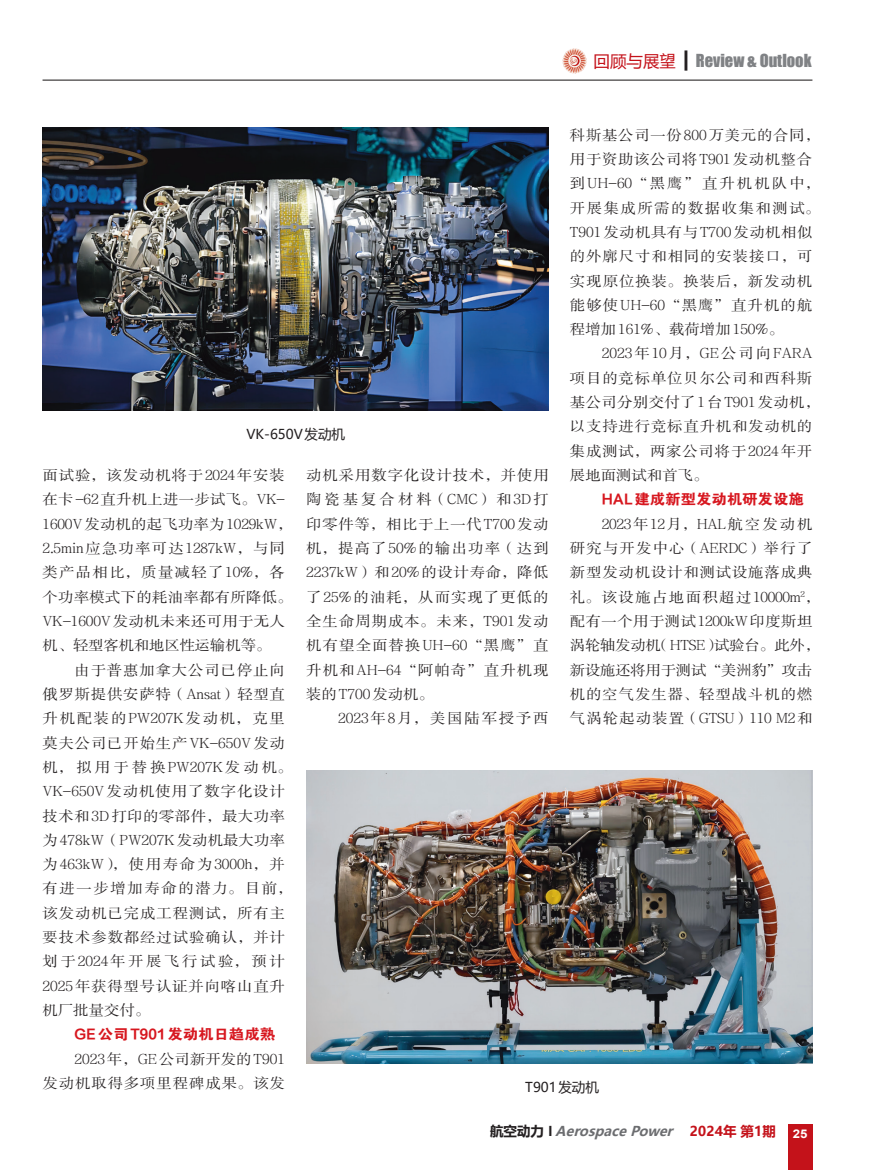
<style>
.page{position:relative;width:872px;height:1170px;background:#fff}
.page>*{position:absolute;margin:0;border:0;box-sizing:border-box;transform-origin:0 0}
.t1{font:16.5px "Impact";color:#808285}
.t2{font:14.25px/24.3px "FZSSJW GB1 0";letter-spacing:.05em;color:#231f20;scale:1.08 1}
.t3{font:14.25px/24.3px "FZSSJW GB1 0";letter-spacing:.02em;color:#231f20;scale:1.08 1}
.t4{font:14.25px/24.3px "FZSSJW GB1 0";letter-spacing:.03em;color:#231f20;text-align:right;scale:1.08 1}
.t5{font:14.25px "FZDHTJW GB1 0";color:#d7171f;scale:1.08 1}
.t6{font:14.25px "FZSSJW GB1 0";letter-spacing:.115em;color:#231f20;scale:1.08 1}
.t7{font:italic 700 13.5px "Microsoft Ya Hei";color:#6c6d70}
.t8{font:13.5px "Microsoft Ya Hei";color:#231f20}
.s1{font-family:"Microsoft Ya Hei";color:#c4121a}
.s2{font-family:"Microsoft Ya Hei";color:#231f20}
.s3{font-style:normal;color:#231f20}
.s4{font-style:normal;color:#c4121a}
</style>
<div class="page">
<div style="left:787px;top:1124px;width:25px;height:45px;background:#c4121a"></div>
<hr style="left:43px;top:80px;width:769px;height:1px;background:#231f20">
<img style="left:562px;top:49px;width:25px;height:24px">
<img style="left:307px;top:770px;width:505px;height:292px">
<img style="left:43px;top:128px;width:506px;height:282px">
<p class="t1" style="left:593px;top:48px;width:219px"><span class="s1">回顾与展望</span> <span class="s2">┃</span> Review &amp; Outlook</p>
<p class="t2" style="left:570px;top:123px;width:233px">科斯基公司一份800万美元的合同，用于资助该公司将T901发动机整合到UH-60“黑鹰”直升机机队中，开展集成所需的数据收集和测试。<br>T901发动机具有与T700发动机相似的外廓尺寸和相同的安装接口，可实现原位换装。换装后，新发动机能够使UH-60“黑鹰”直升机的航程增加 161%、载荷增加 150%。</p>
<p class="t2" style="left:570px;top:342px;width:233px;text-indent:32px">2023 年 10 月，GE 公司向 FARA项目的竞标单位贝尔公司和西科斯基公司分别交付了1台T901发动机，以支持进行竞标直升机和发动机的集成测试，两家公司将于2024年开展地面测试和首飞。</p>
<p class="t5" style="left:602px;top:491px;width:188px">HAL建成新型发动机研发设施</p>
<p class="t2" style="left:570px;top:512px;width:233px;text-indent:32px">2023年12月，HAL航空发动机研究与开发中心（AERDC）举行了新型发动机设计和测试设施落成典礼。该设施占地面积超过10000m<sup>2</sup>，配有一个用于测试1200kW印度斯坦涡轮轴发动机（HTSE）试验台。此外，新设施还将用于测试“美洲豹”攻击机的空气发生器、轻型战斗机的燃气涡轮起动装置（GTSU）110 M2和</p>
<p class="t8" style="left:246px;top:425px;width:100px">VK-650V发动机</p>
<p class="t2" style="left:306px;top:463px;width:226px;text-align:justify">动机采用数字化设计技术，并使用陶瓷基复合材料（CMC）和3D打印零件等，相比于上一代T700发动机，提高了50%的输出功率（达到2237kW）和20%的设计寿命，降低了25%的油耗，从而实现了更低的全生命周期成本。未来，T901发动机有望全面替换UH-60“黑鹰”直升机和AH-64“阿帕奇”直升机现装的 T700 发动机。</p>
<p class="t6" style="left:338px;top:710px;width:196px">2023年8月，美国陆军授予西</p>
<p class="t3" style="left:43px;top:463px;width:233px">面试验，该发动机将于2024年安装在卡-62直升机上进一步试飞。VK-<br>1600V发动机的起飞功率为1029kW，<br>2.5min应急功率可达1287kW，与同类产品相比，质量减轻了10%，各个功率模式下的耗油率都有所降低。<br>VK-1600V发动机未来还可用于无人机、轻型客机和地区性运输机等。</p>
<p class="t2" style="left:43px;top:658px;width:233px;text-indent:32px">由于普惠加拿大公司已停止向俄罗斯提供安萨特（Ansat）轻型直升机配装的PW207K发动机，克里莫夫公司已开始生产VK-650V发动机，拟用于替换PW207K发动机。<br>VK-650V发动机使用了数字化设计技术和3D打印的零部件，最大功率为 478kW（PW207K 发动机最大功率为 463kW），使用寿命为 3000h，并有进一步增加寿命的潜力。目前，该发动机已完成工程测试，所有主要技术参数都经过试验确认，并计划于2024年开展飞行试验，预计<br>2025年获得型号认证并向喀山直升机厂批量交付。</p>
<p class="t5" style="left:74px;top:1026px;width:187px">GE公司T901发动机日趋成熟</p>
<p class="t4" style="left:43px;top:1046px;width:226px">2023 年，GE 公司新开发的 T901<br>发动机取得多项里程碑成果。该发</p>
<p class="t8" style="left:525px;top:1077px;width:75px">T901发动机</p>
<p class="t7" style="left:490px;top:1121px;width:319px"><span class="s3">航空动力 I</span> AerospacePower <span class="s4">2 0 2 4 年 第 1 期</span> <sub>2</sub> <sub>5</sub></p>
</div>
